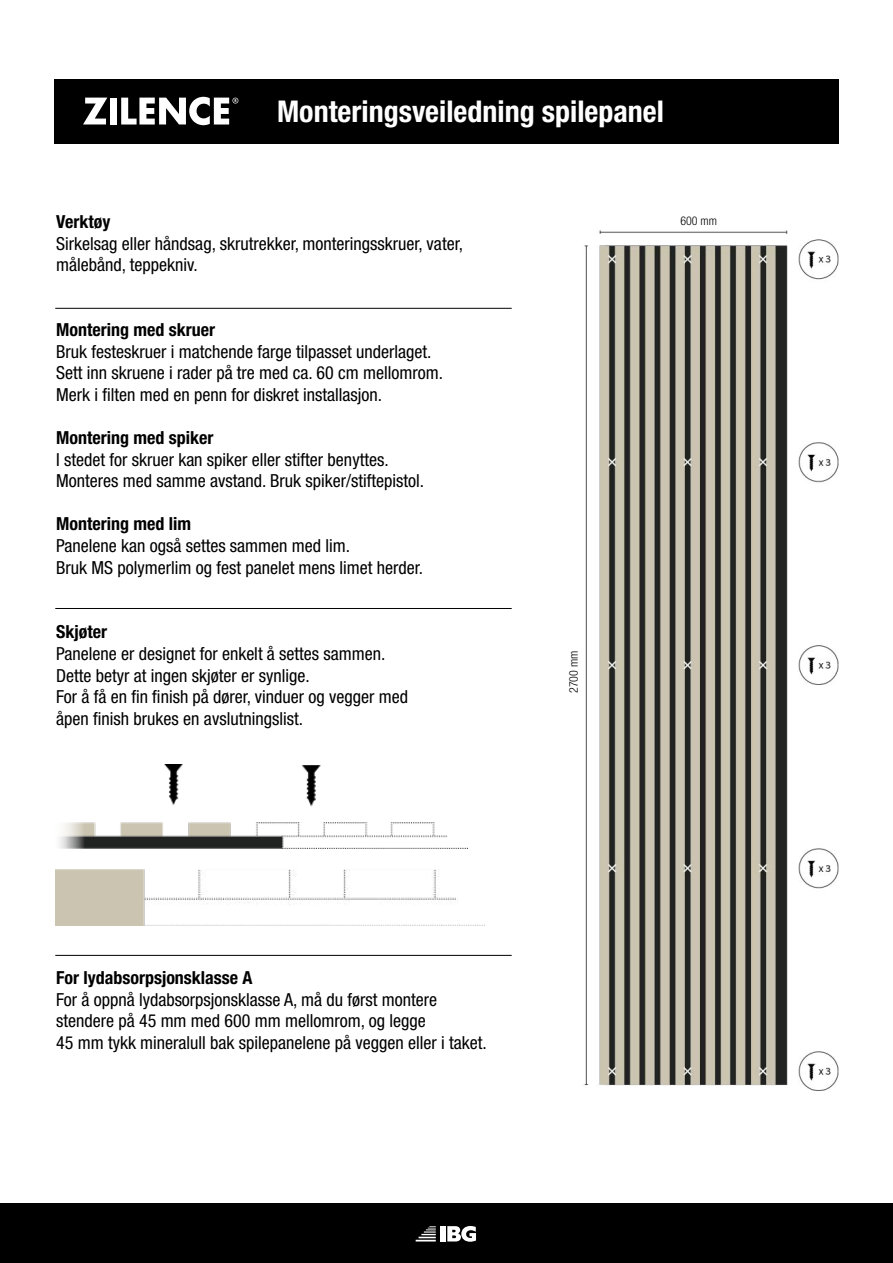
<style>
.page{position:relative;width:893px;height:1263px;background:#fff}
.page>*{position:absolute;margin:0;border:0;box-sizing:border-box;transform-origin:0 0}
.t1{font:700 condensed 30px "Helvetica Neue LT Pro";color:#fff}
.t2{font:condensed 18px/21.6px "Helvetica Neue LT Pro";color:#000}
.t3{font:700 condensed 18px "Helvetica Neue LT Pro";color:#000}
.t4{font:300 condensed 12px "Helvetica Neue LT Pro";color:#000}
</style>
<div class="page">
<div style="left:0;top:1203px;width:893px;height:60px;background:#000"></div>
<div style="left:440px;top:1226px;width:5px;height:15px;background:#fff"></div>
<svg style="left:447px;top:1226px;width:29px;height:16px"></svg>
<svg style="left:416px;top:1226px;width:20px;height:15px"></svg>
<img style="left:59px;top:764px;width:408px;height:85px">
<img style="left:55px;top:869px;width:430px;height:56px">
<hr style="left:55px;top:308px;width:457px;height:1px;background:#000">
<hr style="left:55px;top:608px;width:457px;height:1px;background:#000">
<hr style="left:55px;top:955px;width:457px;height:1px;background:#000">
<div style="left:54px;top:79px;width:785px;height:65px;background:#000"></div>
<svg style="left:83px;top:98px;width:24px;height:26px"></svg>
<div style="left:110px;top:98px;width:7px;height:26px;background:#fff"></div>
<svg style="left:121px;top:97px;width:117px;height:28px"></svg>
<img style="left:584px;top:230px;width:255px;height:860px">
<h1 class="t1" style="left:277px;top:94px;width:388px">Monteringsveiledning spilepanel</h1>
<p class="t3" style="left:56px;top:211px;width:56px">Verktøy</p>
<p class="t2" style="left:56px;top:232px;width:408px">Sirkelsag eller håndsag, skrutrekker, monteringsskruer, vater, målebånd, teppekniv.</p>
<p class="t3" style="left:56px;top:319px;width:160px">Montering med skruer</p>
<p class="t2" style="left:56px;top:340px;width:388px">Bruk festeskruer i matchende farge tilpasset underlaget.<br>Sett inn skruene i rader på tre med ca. 60 cm mellomrom.<br>Merk i filten med en penn for diskret installasjon.</p>
<p class="t3" style="left:56px;top:427px;width:159px">Montering med spiker</p>
<p class="t2" style="left:56px;top:448px;width:369px">I stedet for skruer kan spiker eller stifter benyttes.<br>Monteres med samme avstand. Bruk spiker/stiftepistol.</p>
<p class="t3" style="left:56px;top:513px;width:136px">Montering med lim</p>
<p class="t2" style="left:56px;top:535px;width:369px">Panelene kan også settes sammen med lim.<br>Bruk MS polymerlim og fest panelet mens limet herder.</p>
<p class="t3" style="left:56px;top:621px;width:52px">Skjøter</p>
<p class="t2" style="left:56px;top:643px;width:353px">Panelene er designet for enkelt å settes sammen.<br>Dette betyr at ingen skjøter er synlige.<br>For å få en fin finish på dører, vinduer og vegger med åpen finish brukes en avslutningslist.</p>
<p class="t4" style="left:680px;top:214px;width:38px">600 mm</p>
<p class="t4" style="left:566px;top:693px;width:44px;rotate:-90deg">2700 mm</p>
<p class="t3" style="left:56px;top:967px;width:198px">For lydabsorpsjonsklasse A</p>
<p class="t2" style="left:56px;top:988px;width:432px">For å oppnå lydabsorpsjonsklasse A, må du først montere stendere på 45 mm med 600 mm mellomrom, og legge<br>45 mm tykk mineralull bak spilepanelene på veggen eller i taket.</p>
</div>
